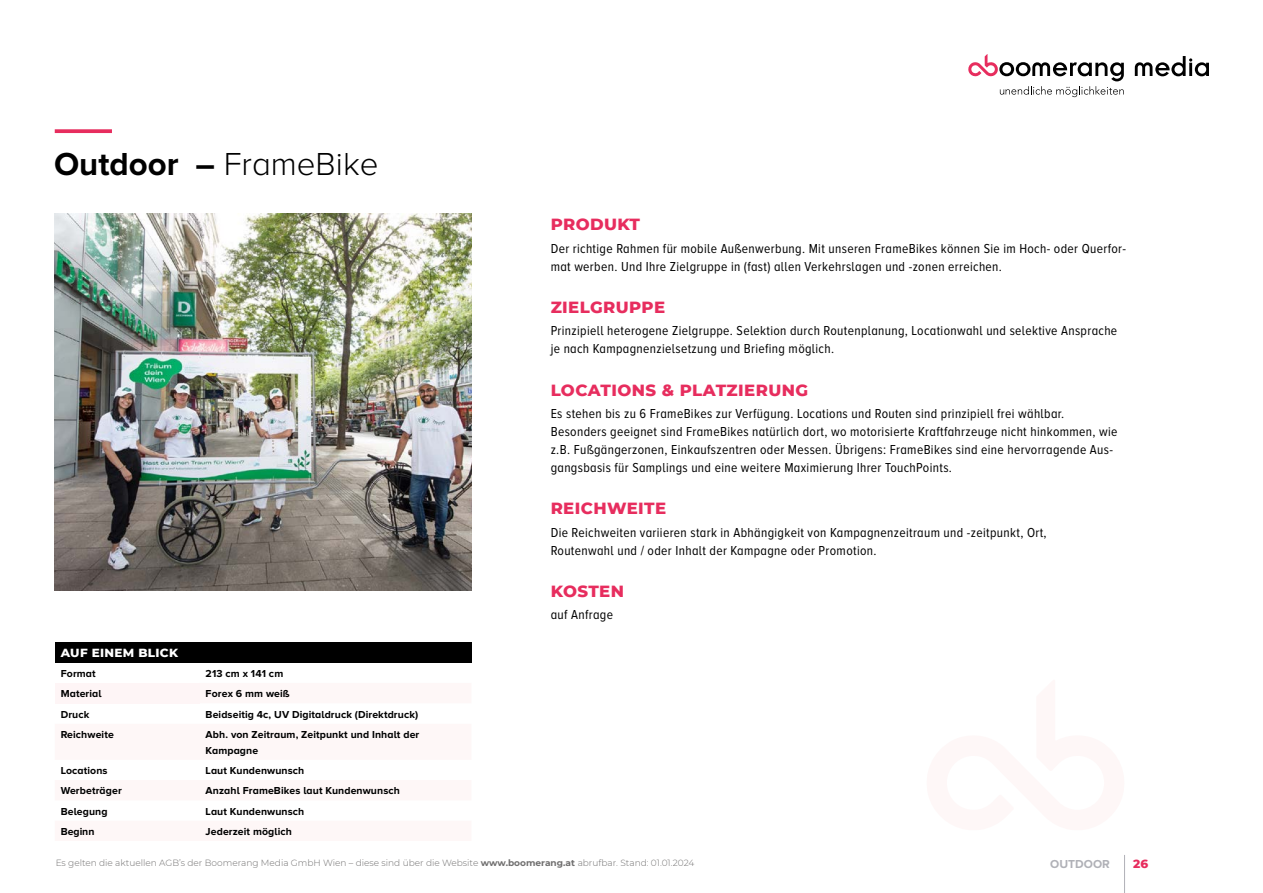
<style>
.page{position:relative;width:1263px;height:893px;background:#fff}
.page>*{position:absolute;margin:0;border:0;box-sizing:border-box;transform-origin:0 0}
.t1{font:300 33px "Proxima Nova A";color:#000}
.t2{font:800 16.5px "Montserrat";letter-spacing:.025em;color:#e72d5e}
.t3{font:13.5px/18px "Proxima Nova A Cond";letter-spacing:.025em;color:#000}
.t4{font:800 12px "Montserrat";letter-spacing:.025em;color:#fff}
.t5{font:700 12px "Proxima Nova A";color:#b0b1b7}
.t6{font:800 12px "Montserrat";color:#e72d5e}
.t7{font:700 10.5px/15.8px "Proxima Nova A";letter-spacing:.01em;color:#000}
.t8{font:300 9px "Montserrat";color:#706f6f}
.s1{font-weight:700}
</style>
<div class="page">
<svg style="left:1135px;top:56px;width:74px;height:20px"></svg>
<svg style="left:968px;top:54px;width:156px;height:43px"></svg>
<hr style="left:1124px;top:855px;width:1px;height:38px;background:#b0b1b7">
<img style="left:55px;top:213px;width:416px;height:378px">
<svg style="left:55px;top:129px;width:57px;height:4px"></svg>
<div style="left:55px;top:642px;width:416px;height:21px;background:#000"></div>
<h1 class="t1" style="left:54px;top:146px;width:326px"><span class="s1">Outdoor –</span> FrameBike</h1>
<p class="t4" style="left:61px;top:644px;width:119px">AUF EINEM BLICK</p>
<p class="t7" style="left:61px;top:665px;width:36px">Format</p>
<p class="t7" style="left:206px;top:665px;width:79px">213 cm x 141 cm</p>
<p class="t7" style="left:61px;top:686px;width:42px">Material</p>
<p class="t7" style="left:206px;top:686px;width:86px">Forex 6 mm weiß</p>
<p class="t7" style="left:61px;top:706px;width:30px">Druck</p>
<p class="t7" style="left:206px;top:706px;width:214px">Beidseitig 4c, UV Digitaldruck (Direktdruck)</p>
<p class="t7" style="left:61px;top:726px;width:55px">Reichweite</p>
<p class="t7" style="left:206px;top:726px;width:215px">Abh. von Zeitraum, Zeitpunkt und Inhalt der<br>Kampagne</p>
<p class="t7" style="left:61px;top:762px;width:48px">Locations</p>
<p class="t7" style="left:206px;top:762px;width:100px">Laut Kundenwunsch</p>
<p class="t7" style="left:61px;top:783px;width:63px">Werbeträger</p>
<p class="t7" style="left:206px;top:783px;width:196px">Anzahl FrameBikes laut Kundenwunsch</p>
<p class="t7" style="left:61px;top:803px;width:48px">Belegung</p>
<p class="t7" style="left:206px;top:803px;width:100px">Laut Kundenwunsch</p>
<p class="t7" style="left:61px;top:823px;width:35px">Beginn</p>
<p class="t7" style="left:206px;top:823px;width:88px">Jederzeit möglich</p>
<p class="t2" style="left:551px;top:212px;width:91px">PRODUKT</p>
<p class="t3" style="left:551px;top:239px;width:577px">Der richtige Rahmen für mobile Außenwerbung. Mit unseren FrameBikes können Sie im Hoch- oder Querfor&shy;mat werben. Und Ihre Zielgruppe in (fast) allen Verkehrslagen und -zonen erreichen.</p>
<p class="t2" style="left:551px;top:295px;width:116px">ZIELGRUPPE</p>
<p class="t3" style="left:551px;top:322px;width:568px">Prinzipiell heterogene Zielgruppe. Selektion durch Routenplanung, Locationwahl und selektive Ansprache je nach Kampagnenzielsetzung und Briefing möglich.</p>
<p class="t2" style="left:551px;top:378px;width:259px">LOCATIONS &amp; PLATZIERUNG</p>
<p class="t3" style="left:551px;top:404px;width:568px">Es stehen bis zu 6 FrameBikes zur Verfügung. Locations und Routen sind prinzipiell frei wählbar.<br>Besonders geeignet sind FrameBikes natürlich dort, wo motorisierte Kraftfahrzeuge nicht hinkommen, wie z.B. Fußgängerzonen, Einkaufszentren oder Messen. Übrigens: FrameBikes sind eine hervorragende Aus&shy;gangsbasis für Samplings und eine weitere Maximierung Ihrer TouchPoints.</p>
<p class="t2" style="left:551px;top:496px;width:117px">REICHWEITE</p>
<p class="t3" style="left:551px;top:523px;width:497px">Die Reichweiten variieren stark in Abhängigkeit von Kampagnenzeitraum und -zeitpunkt, Ort,<br>Routenwahl und / oder Inhalt der Kampagne oder Promotion.</p>
<p class="t2" style="left:551px;top:579px;width:75px">KOSTEN</p>
<p class="t3" style="left:551px;top:606px;width:64px">auf Anfrage</p>
<p class="t8" style="left:56px;top:856px;width:640px">Es gelten die aktuellen AGB’s der Boomerang Media GmbH Wien – diese sind über die Website <span class="s1">www.boomerang.at</span> abrufbar. Stand: 01.01.2024</p>
<p class="t6" style="left:1133px;top:855px;width:17px">26</p>
<p class="t5" style="left:1050px;top:857px;width:61px">OUTDOOR</p>
</div>
